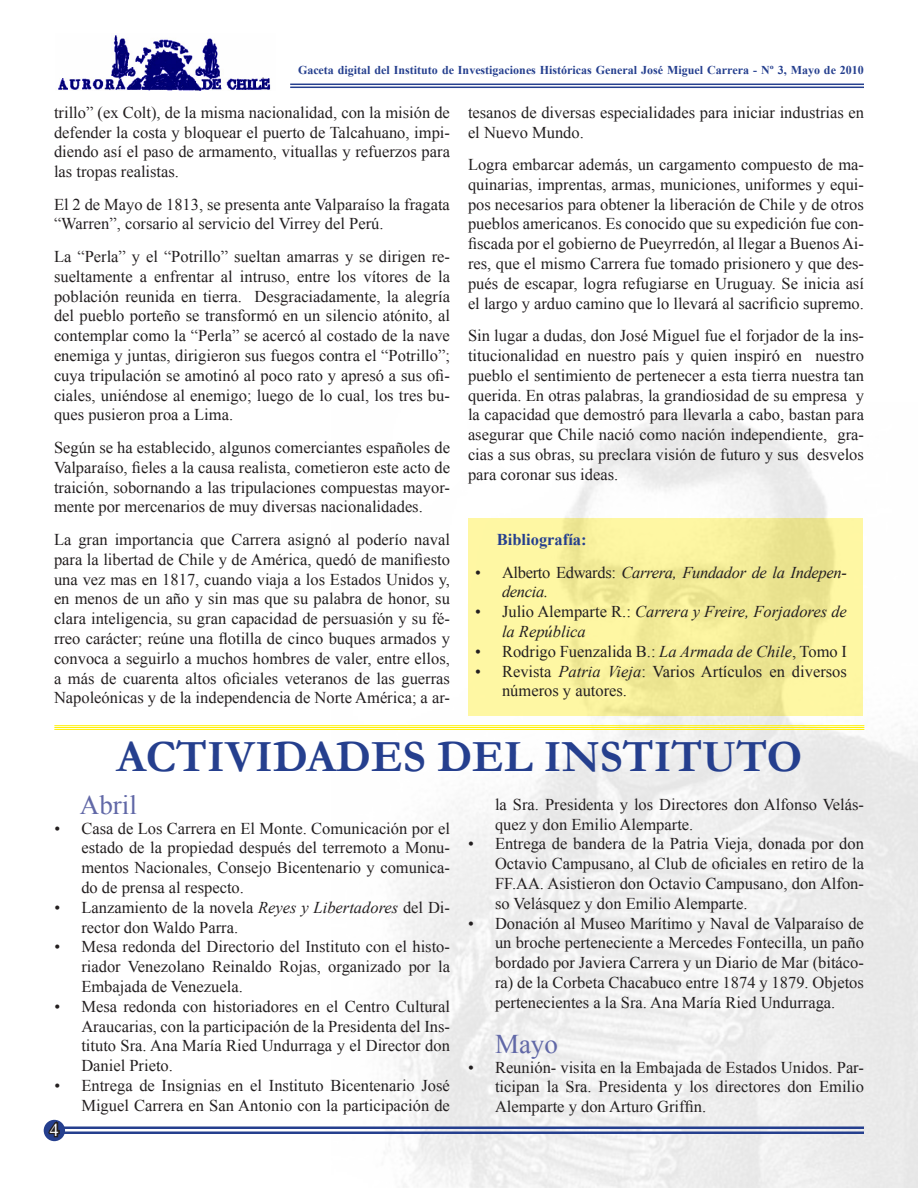
<style>
.page{position:relative;width:918px;height:1188px;background:#fff}
.page>*{position:absolute;margin:0;border:0;box-sizing:border-box;transform-origin:0 0}
.t1{font:700 45px "Garamond";color:#253f8e}
.t2{font:27px "Times New Roman";color:#6168a7}
.t3{font:18px "Times New Roman";color:#fff}
.t4{font:16.5px/19.8px "Times New Roman";color:#231f20;text-align:justify}
.t5{font:italic 16.5px/19.8px "Times New Roman";color:#231f20}
.t6{font:italic 16.5px/19.8px "Times New Roman";letter-spacing:-.02em;color:#231f20}
.t7{font:700 16.5px "Times New Roman";color:#253f8e}
.t8{font:700 12px "Times New Roman";color:#253f8e}
.s1{font-style:normal}
.s2{font-style:italic}
</style>
<div class="page">
<hr style="left:54px;top:1132px;width:810px;height:2px;background:#253f8e">
<hr style="left:54px;top:1127px;width:810px;height:2px;background:#253f8e">
<div style="left:44px;top:1120px;width:21px;height:21px;background:#253f8e;border-radius:50%"></div>
<svg style="left:47px;top:1119px;width:14px;height:20px"></svg>
<hr style="left:290px;top:87px;width:574px;height:1px;background:#253f8e">
<hr style="left:290px;top:84px;width:574px;height:1px;background:#253f8e">
<hr style="left:54px;top:729px;width:810px;height:1px;background:#fff101">
<hr style="left:54px;top:727px;width:810px;height:1px;background:#fff101">
<hr style="left:54px;top:725px;width:810px;height:1px;background:#fff101">
<img style="left:58px;top:35px;width:213px;height:55px">
<p class="t8" style="left:298px;top:62px;width:567px">Gaceta digital del Instituto de Investigaciones Históricas General José Miguel Carrera - Nº 3, Mayo de 2010</p>
<p class="t4" style="left:54px;top:102px;width:398px">trillo” (ex Colt), de la misma nacionalidad, con la misión de defender la costa y bloquear el puerto de Talcahuano, impi&shy;diendo así el paso de armamento, vituallas y refuerzos para las tropas realistas.</p>
<p class="t4" style="left:54px;top:194px;width:397px">El 2 de Mayo de 1813, se presenta ante Valparaíso la fragata “Warren”, corsario al servicio del Virrey del Perú.</p>
<p class="t4" style="left:54px;top:246px;width:398px">La “Perla” y el “Potrillo” sueltan amarras y se dirigen re&shy;sueltamente a enfrentar al intruso, entre los vítores de la población reunida en tierra. Desgraciadamente, la alegría del pueblo porteño se transformó en un silencio atónito, al contemplar como la “Perla” se acercó al costado de la nave enemiga y juntas, dirigieron sus fuegos contra el “Potrillo”; cuya tripulación se amotinó al poco rato y apresó a sus ofi&shy;ciales, uniéndose al enemigo; luego de lo cual, los tres bu&shy;ques pusieron proa a Lima.</p>
<p class="t4" style="left:54px;top:437px;width:398px">Según se ha establecido, algunos comerciantes españoles de Valparaíso, fieles a la causa realista, cometieron este acto de traición, sobornando a las tripulaciones compuestas mayor&shy;mente por mercenarios de muy diversas nacionalidades.</p>
<p class="t4" style="left:54px;top:529px;width:398px">La gran importancia que Carrera asignó al poderío naval para la libertad de Chile y de América, quedó de manifiesto una vez mas en 1817, cuando viaja a los Estados Unidos y, en menos de un año y sin mas que su palabra de honor, su clara inteligencia, su gran capacidad de persuasión y su fé&shy;rreo carácter; reúne una flotilla de cinco buques armados y convoca a seguirlo a muchos hombres de valer, entre ellos, a más de cuarenta altos oficiales veteranos de las guerras Napoleónicas y de la independencia de Norte América; a ar-</p>
<p class="t4" style="left:468px;top:102px;width:398px">tesanos de diversas especialidades para iniciar industrias en el Nuevo Mundo.</p>
<p class="t4" style="left:468px;top:154px;width:398px">Logra embarcar además, un cargamento compuesto de ma&shy;quinarias, imprentas, armas, municiones, uniformes y equi&shy;pos necesarios para obtener la liberación de Chile y de otros pueblos americanos. Es conocido que su expedición fue con&shy;fiscada por el gobierno de Pueyrredón, al llegar a Buenos Ai&shy;res, que el mismo Carrera fue tomado prisionero y que des&shy;pués de escapar, logra refugiarse en Uruguay. Se inicia así el largo y arduo camino que lo llevará al sacrificio supremo.</p>
<p class="t4" style="left:468px;top:326px;width:398px">Sin lugar a dudas, don José Miguel fue el forjador de la ins&shy;titucionalidad en nuestro país y quien inspiró en nuestro pueblo el sentimiento de pertenecer a esta tierra nuestra tan querida. En otras palabras, la grandiosidad de su empresa y la capacidad que demostró para llevarla a cabo, bastan para asegurar que Chile nació como nación independiente, gra&shy;cias a sus obras, su preclara visión de futuro y sus desvelos para coronar sus ideas.</p>
<p class="t7" style="left:497px;top:528px;width:91px">Bibliografía:</p>
<p class="t6" style="left:502px;top:562px;width:346px;text-indent:-27px"><span class="s1">• Alberto Edwards:</span> Carrera, Fundador de la Indepen&shy;dencia.</p>
<p class="t5" style="left:502px;top:601px;width:346px;text-indent:-27px"><span class="s1">• Julio Alemparte R.:</span> Carrera y Freire, Forjadores de la República</p>
<p class="t4" style="left:475px;top:641px;width:373px">• Rodrigo Fuenzalida B.: <span class="s2">La Armada de Chile</span>, Tomo I</p>
<p class="t4" style="left:502px;top:661px;width:346px;text-indent:-27px">• Revista <span class="s2">Patria Vieja</span>: Varios Artículos en diversos números y autores.</p>
<p class="t1" style="left:116px;top:726px;width:688px">ACTIVIDADES DEL INSTITUTO</p>
<p class="t2" style="left:80px;top:787px;width:58px">Abril</p>
<p class="t4" style="left:81px;top:818px;width:370px;text-indent:-27px">• Casa de Los Carrera en El Monte. Comunicación por el estado de la propiedad después del terremoto a Monu&shy;mentos Nacionales, Consejo Bicentenario y comunica&shy;do de prensa al respecto.</p>
<p class="t4" style="left:81px;top:897px;width:370px;text-indent:-27px">• Lanzamiento de la novela <span class="s2">Reyes y Libertadores</span> del Di&shy;rector don Waldo Parra.</p>
<p class="t4" style="left:81px;top:937px;width:370px;text-indent:-27px">• Mesa redonda del Directorio del Instituto con el histo&shy;riador Venezolano Reinaldo Rojas, organizado por la Embajada de Venezuela.</p>
<p class="t4" style="left:81px;top:996px;width:370px;text-indent:-27px">• Mesa redonda con historiadores en el Centro Cultural Araucarias, con la participación de la Presidenta del Ins&shy;tituto Sra. Ana María Ried Undurraga y el Director don Daniel Prieto.</p>
<p class="t4" style="left:54px;top:1075px;width:397px;text-align:right">• Entrega de Insignias en el Instituto Bicentenario José<br>Miguel Carrera en San Antonio con la participación de</p>
<p class="t3" style="left:50px;top:1118px;width:10px">4</p>
<p class="t4" style="left:495px;top:794px;width:370px">la Sra. Presidenta y los Directores don Alfonso Velás&shy;quez y don Emilio Alemparte.</p>
<p class="t4" style="left:495px;top:834px;width:371px;text-indent:-27px">• Entrega de bandera de la Patria Vieja, donada por don Octavio Campusano, al Club de oficiales en retiro de la FF.AA. Asistieron don Octavio Campusano, don Alfon&shy;so Velásquez y don Emilio Alemparte.</p>
<p class="t4" style="left:495px;top:913px;width:370px;text-indent:-27px">• Donación al Museo Marítimo y Naval de Valparaíso de un broche perteneciente a Mercedes Fontecilla, un paño bordado por Javiera Carrera y un Diario de Mar (bitáco&shy;ra) de la Corbeta Chacabuco entre 1874 y 1879. Objetos pertenecientes a la Sra. Ana María Ried Undurraga.</p>
<p class="t2" style="left:495px;top:1026px;width:64px">Mayo</p>
<p class="t4" style="left:495px;top:1057px;width:371px;text-indent:-27px">• Reunión- visita en la Embajada de Estados Unidos. Par&shy;ticipan la Sra. Presidenta y los directores don Emilio Alemparte y don Arturo Griffin.</p>
</div>
